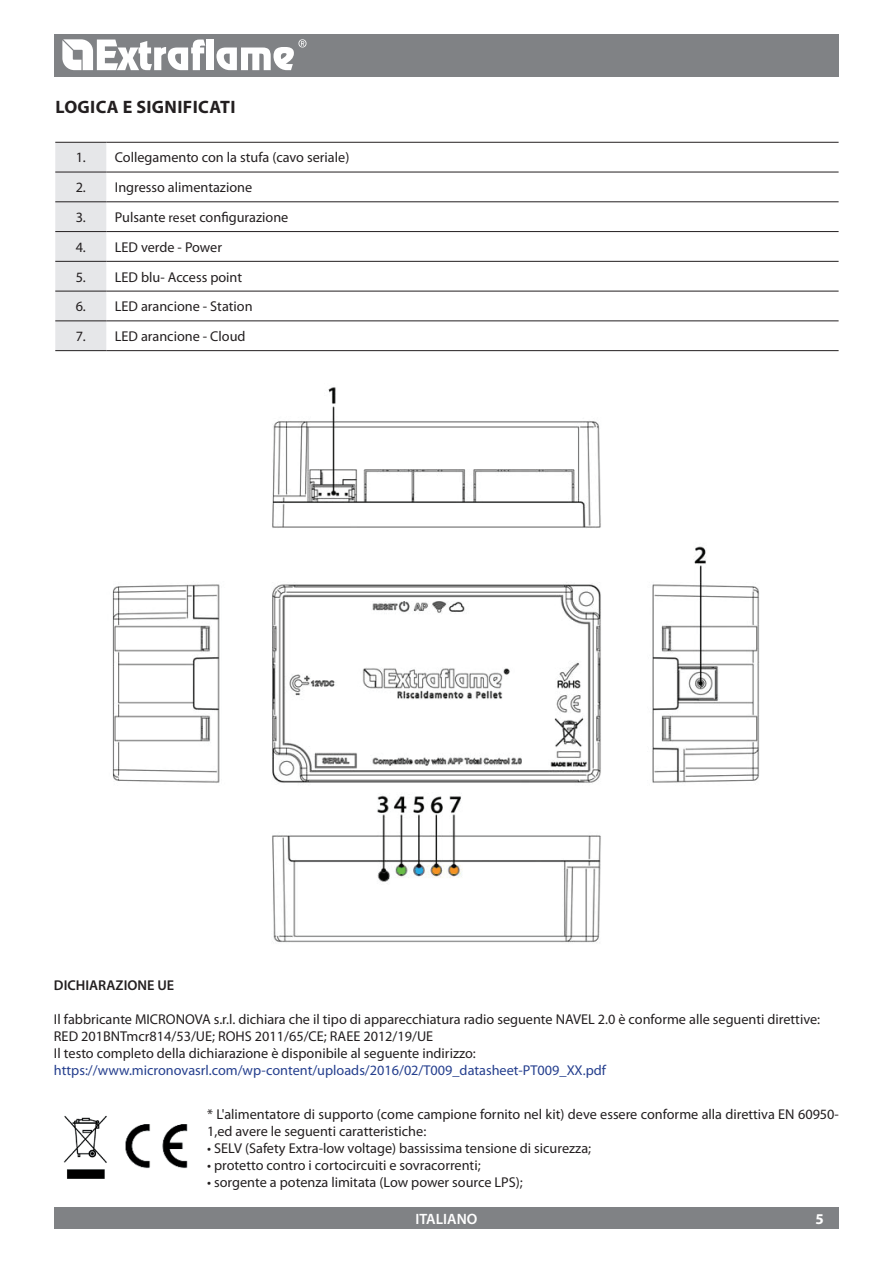
<style>
.page{position:relative;width:893px;height:1263px;background:#fff}
.page>*{position:absolute;margin:0;border:0;box-sizing:border-box;transform-origin:0 0}
.t1{font:700 18px "Myriad Pro";letter-spacing:.02em;color:#231f20}
.t2{font:600 15px "Myriad Pro";color:#fff}
.t3{font:700 15px "Myriad Pro";color:#fff}
.t4{font:14.25px/17.1px "Myriad Pro";color:#231f20}
.t5{font:14.25px "Myriad Pro";color:#253f8e}
.t6{font:600 14.25px "Myriad Pro";color:#231f20}
.s1{font-size:13.5px}
</style>
<div class="page">
<img style="left:112px;top:387px;width:648px;height:556px">
<img style="left:63px;top:1115px;width:125px;height:64px">
<div style="left:54px;top:34px;width:785px;height:43px;background:#808285"></div>
<div style="left:54px;top:1208px;width:785px;height:21px;background:#808285"></div>
<svg style="left:62px;top:39px;width:143px;height:31px"></svg>
<div style="left:207px;top:40px;width:7px;height:30px;background:#fff"></div>
<svg style="left:216px;top:39px;width:90px;height:31px"></svg>
<div style="left:55px;top:143px;width:51px;height:207px;background:#e6e7e9"></div>
<hr style="left:55px;top:142px;width:51px;height:1px;background:#231f20">
<hr style="left:106px;top:142px;width:733px;height:1px;background:#231f20">
<hr style="left:55px;top:172px;width:51px;height:1px;background:#231f20">
<hr style="left:106px;top:172px;width:733px;height:1px;background:#231f20">
<hr style="left:55px;top:202px;width:51px;height:1px;background:#231f20">
<hr style="left:106px;top:202px;width:733px;height:1px;background:#231f20">
<hr style="left:55px;top:231px;width:51px;height:1px;background:#231f20">
<hr style="left:106px;top:231px;width:733px;height:1px;background:#231f20">
<hr style="left:55px;top:261px;width:51px;height:1px;background:#231f20">
<hr style="left:106px;top:261px;width:733px;height:1px;background:#231f20">
<hr style="left:55px;top:291px;width:51px;height:1px;background:#231f20">
<hr style="left:106px;top:291px;width:733px;height:1px;background:#231f20">
<hr style="left:55px;top:321px;width:51px;height:1px;background:#231f20">
<hr style="left:106px;top:321px;width:733px;height:1px;background:#231f20">
<hr style="left:55px;top:350px;width:51px;height:1px;background:#231f20">
<hr style="left:106px;top:350px;width:733px;height:1px;background:#231f20">
<p class="t1" style="left:55px;top:96px;width:179px">LOGICA E SIGNIFICATI</p>
<p class="t4" style="left:76px;top:149px;width:275px">1. Collegamento con la stufa (cavo seriale)</p>
<p class="t4" style="left:76px;top:179px;width:178px">2. Ingresso alimentazione</p>
<p class="t4" style="left:76px;top:208px;width:214px">3. Pulsante <span class="s1">reset</span> configurazione</p>
<p class="t4" style="left:76px;top:238px;width:148px">4. LED verde - Power</p>
<p class="t4" style="left:76px;top:268px;width:168px">5. LED blu- Access point</p>
<p class="t4" style="left:76px;top:298px;width:178px">6. LED arancione - Station</p>
<p class="t4" style="left:76px;top:328px;width:171px">7. LED arancione - Cloud</p>
<p class="t6" style="left:54px;top:976px;width:122px">DICHIARAZIONE UE</p>
<p class="t4" style="left:54px;top:1010px;width:768px">Il fabbricante MICRONOVA s.r.l. dichiara che il tipo di apparecchiatura radio seguente NAVEL 2.0 è conforme alle seguenti direttive:<br>RED 201BNTmcr814/53/UE; ROHS 2011/65/CE; RAEE 2012/19/UE<br>Il testo completo della dichiarazione è disponibile al seguente indirizzo:</p>
<p class="t5" style="left:54px;top:1062px;width:553px">https://www.micronovasrl.com/wp-content/uploads/2016/02/T009_datasheet-PT009_XX.pdf</p>
<p class="t4" style="left:207px;top:1105px;width:633px">* L'alimentatore di supporto (come campione fornito nel kit) deve essere conforme alla direttiva EN 60950-<br>1,ed avere le seguenti caratteristiche:</p>
<p class="t4" style="left:207px;top:1139px;width:386px">• SELV (Safety Extra-low voltage) bassissima tensione di sicurezza;</p>
<p class="t4" style="left:207px;top:1156px;width:275px">• protetto contro i cortocircuiti e sovracorrenti;</p>
<p class="t4" style="left:207px;top:1173px;width:317px">• sorgente a potenza limitata (Low power source LPS);</p>
<p class="t2" style="left:416px;top:1209px;width:63px">ITALIANO</p>
<p class="t3" style="left:815px;top:1209px;width:10px">5</p>
</div>
